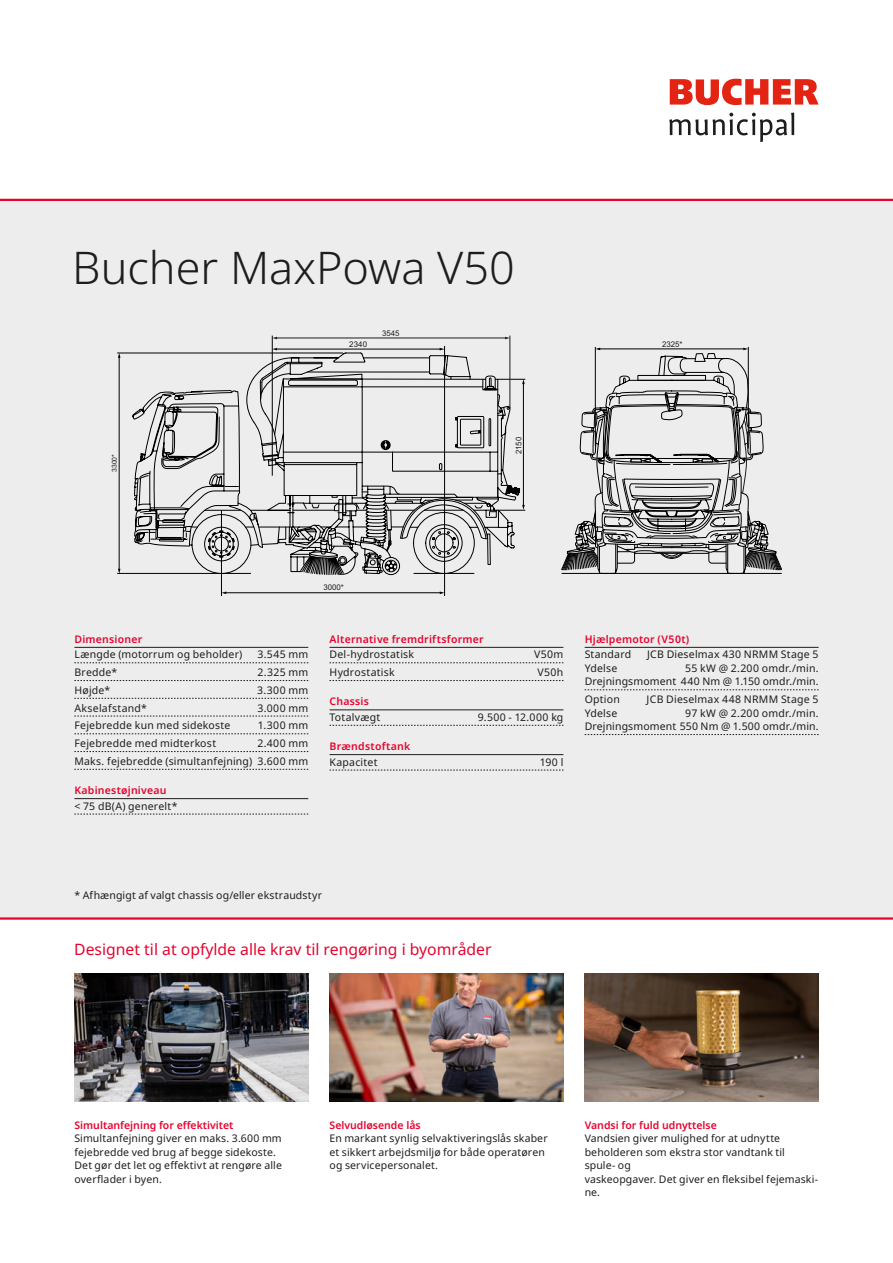
<style>
.page{position:relative;width:893px;height:1263px;background:#fff}
.page>*{position:absolute;margin:0;border:0;box-sizing:border-box;transform-origin:0 0}
.t1{font:300 45px "Noto Sans";color:#1d1d1b}
.t2{font:15.75px "Noto Sans";color:#e4042e}
.t3{font:10.5px/13.5px "Noto Sans";letter-spacing:.015em;color:#1d1d1b;text-align:right}
.t4{font:600 10.5px "Noto Sans";letter-spacing:.015em;color:#e4042e}
.t5{font:10.5px "Noto Sans";letter-spacing:.04em;color:#1d1d1b}
.t6{font:7.8px "Arial";color:#1d1d1b}
.t7{font:6.9px "Arial";color:#1d1d1b}
</style>
<div class="page">
<div style="left:0;top:200px;width:893px;height:718px;background:#ededed"></div>
<hr style="left:0;top:199px;width:893px;height:2px;background:#e4042e">
<hr style="left:0;top:917px;width:893px;height:3px;background:#e4042e">
<svg style="left:262px;top:375px;width:28px;height:171px"></svg>
<svg style="left:132px;top:390px;width:131px;height:183px"></svg>
<hr style="left:117px;top:353px;width:226px;height:1px;background:#000">
<hr style="left:117px;top:573px;width:134px;height:1px;background:#000">
<hr style="left:119px;top:357px;width:1px;height:213px;background:#000">
<hr style="left:221px;top:510px;width:1px;height:85px;background:#000">
<hr style="left:444px;top:346px;width:1px;height:249px;background:#000">
<hr style="left:225px;top:592px;width:216px;height:1px;background:#000">
<svg style="left:440px;top:591px;width:5px;height:3px"></svg>
<hr style="left:276px;top:338px;width:230px;height:1px;background:#1d1d1b">
<hr style="left:272px;top:336px;width:1px;height:140px;background:#000">
<hr style="left:276px;top:349px;width:165px;height:1px;background:#000">
<svg style="left:290px;top:335px;width:492px;height:240px"></svg>
<img style="left:74px;top:974px;width:234px;height:127px">
<img style="left:329px;top:974px;width:234px;height:127px">
<img style="left:585px;top:974px;width:234px;height:127px">
<hr style="left:74px;top:647px;width:234px;height:1px;background:#1d1d1b">
<svg style="left:74px;top:662px;width:234px;height:1px"></svg>
<svg style="left:74px;top:680px;width:234px;height:1px"></svg>
<svg style="left:74px;top:698px;width:234px;height:1px"></svg>
<svg style="left:74px;top:716px;width:234px;height:1px"></svg>
<svg style="left:74px;top:733px;width:234px;height:1px"></svg>
<svg style="left:74px;top:751px;width:234px;height:1px"></svg>
<svg style="left:74px;top:769px;width:234px;height:1px"></svg>
<hr style="left:74px;top:798px;width:234px;height:1px;background:#1d1d1b">
<svg style="left:74px;top:814px;width:234px;height:1px"></svg>
<hr style="left:330px;top:647px;width:233px;height:1px;background:#1d1d1b">
<svg style="left:330px;top:662px;width:233px;height:1px"></svg>
<svg style="left:330px;top:680px;width:233px;height:1px"></svg>
<hr style="left:330px;top:709px;width:233px;height:1px;background:#1d1d1b">
<svg style="left:330px;top:725px;width:233px;height:1px"></svg>
<hr style="left:330px;top:754px;width:233px;height:1px;background:#1d1d1b">
<svg style="left:330px;top:770px;width:233px;height:1px"></svg>
<hr style="left:585px;top:647px;width:234px;height:1px;background:#1d1d1b">
<svg style="left:585px;top:689px;width:234px;height:1px"></svg>
<svg style="left:585px;top:734px;width:234px;height:1px"></svg>
<svg style="left:670px;top:79px;width:149px;height:26px"></svg>
<svg style="left:669px;top:113px;width:125px;height:29px"></svg>
<h1 class="t1" style="left:72px;top:236px;width:444px">Bucher MaxPowa V50</h1>
<p class="t7" style="left:110px;top:472px;width:19px;rotate:-90deg">3300*</p>
<p class="t6" style="left:349px;top:339px;width:19px">2340</p>
<p class="t6" style="left:382px;top:327px;width:19px">3545</p>
<p class="t6" style="left:513px;top:454px;width:19px;rotate:-90deg">2150</p>
<p class="t6" style="left:662px;top:338px;width:22px">2325*</p>
<p class="t6" style="left:323px;top:582px;width:22px">3000*</p>
<p class="t4" style="left:74px;top:631px;width:69px">Dimensioner</p>
<p class="t3" style="left:74px;top:648px;width:170px">Længde (motorrum og beholder)</p>
<p class="t3" style="left:257px;top:648px;width:52px">3.545 mm</p>
<p class="t3" style="left:74px;top:666px;width:44px">Bredde*</p>
<p class="t3" style="left:258px;top:666px;width:52px">2.325 mm</p>
<p class="t3" style="left:74px;top:683px;width:37px">Højde*</p>
<p class="t3" style="left:257px;top:683px;width:53px">3.300 mm</p>
<p class="t3" style="left:74px;top:701px;width:74px">Akselafstand*</p>
<p class="t3" style="left:257px;top:701px;width:52px">3.000 mm</p>
<p class="t3" style="left:74px;top:719px;width:158px">Fejebredde kun med sidekoste</p>
<p class="t3" style="left:258px;top:719px;width:52px">1.300 mm</p>
<p class="t3" style="left:74px;top:737px;width:143px">Fejebredde med midterkost</p>
<p class="t3" style="left:74px;top:735px;width:235px;line-height:17.7px">2.400 mm<br>Maks. fejebredde (simultanfejning) 3.600 mm</p>
<p class="t4" style="left:74px;top:783px;width:94px">Kabinestøjniveau</p>
<p class="t3" style="left:74px;top:799px;width:105px">&lt; 75 dB(A) generelt*</p>
<p class="t4" style="left:330px;top:631px;width:156px">Alternative fremdriftsformer</p>
<p class="t3" style="left:330px;top:648px;width:86px">Del-hydrostatisk</p>
<p class="t3" style="left:534px;top:648px;width:31px">V50m</p>
<p class="t3" style="left:330px;top:666px;width:67px">Hydrostatisk</p>
<p class="t3" style="left:538px;top:666px;width:27px">V50h</p>
<p class="t4" style="left:330px;top:694px;width:41px">Chassis</p>
<p class="t3" style="left:330px;top:710px;width:52px">Totalvægt</p>
<p class="t5" style="left:478px;top:710px;width:87px">9.500 - 12.000 kg</p>
<p class="t4" style="left:330px;top:739px;width:82px">Brændstoftank</p>
<p class="t3" style="left:330px;top:755px;width:50px">Kapacitet</p>
<p class="t3" style="left:540px;top:755px;width:25px">190 l</p>
<p class="t4" style="left:585px;top:631px;width:106px">Hjælpemotor (V50t)</p>
<p class="t3" style="left:585px;top:648px;width:48px">Standard</p>
<p class="t3" style="left:647px;top:648px;width:173px">JCB Dieselmax 430 NRMM Stage 5</p>
<p class="t3" style="left:585px;top:661px;width:34px">Ydelse</p>
<p class="t3" style="left:585px;top:661px;width:235px">55 kW @ 2.200 omdr./min.<br>Drejningsmoment 440 Nm @ 1.150 omdr./min.</p>
<p class="t3" style="left:585px;top:693px;width:37px">Option</p>
<p class="t3" style="left:647px;top:693px;width:173px">JCB Dieselmax 448 NRMM Stage 5</p>
<p class="t3" style="left:585px;top:706px;width:34px">Ydelse</p>
<p class="t3" style="left:585px;top:706px;width:235px">97 kW @ 2.200 omdr./min.<br>Drejningsmoment 550 Nm @ 1.500 omdr./min.</p>
<p class="t3" style="left:74px;top:888px;width:249px">* Afhængigt af valgt chassis og/eller ekstraudstyr</p>
<h2 class="t2" style="left:74px;top:938px;width:419px">Designet til at opfylde alle krav til rengøring i byområder</h2>
<p class="t4" style="left:74px;top:1117px;width:161px">Simultanfejning for effektivitet</p>
<p class="t3" style="left:74px;top:1132px;width:209px;text-align:left">Simultanfejning giver en maks. 3.600 mm fejebredde ved brug af begge sidekoste.<br>Det gør det let og effektivt at rengøre alle overflader i byen.</p>
<p class="t4" style="left:330px;top:1117px;width:93px">Selvudløsende lås</p>
<p class="t3" style="left:330px;top:1132px;width:220px;text-align:left">En markant synlig selvaktiveringslås skaber et sikkert arbejdsmiljø for både operatøren og servicepersonalet.</p>
<p class="t4" style="left:585px;top:1117px;width:134px">Vandsi for fuld udnyttelse</p>
<p class="t3" style="left:585px;top:1132px;width:235px;text-align:left">Vandsien giver mulighed for at udnytte beholderen som ekstra stor vandtank til spule- og<br>vaskeopgaver. Det giver en fleksibel fejemaski&shy;ne.</p>
</div>
